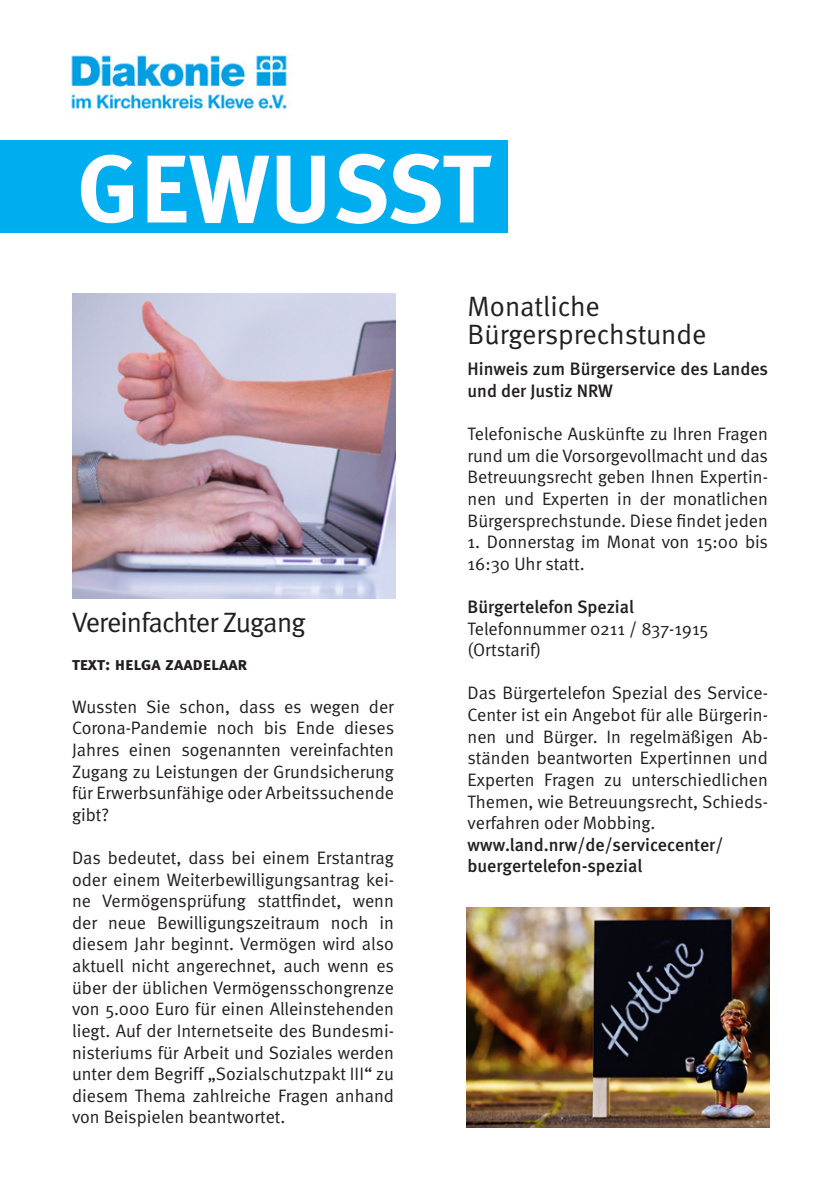
<style>
.page{position:relative;width:840px;height:1191px;background:#fff}
.page>*{position:absolute;margin:0;border:0;box-sizing:border-box;transform-origin:0 0}
.t1{font:96px "Meta Bold Caps";color:#fffdff}
.t2{font:28px/28px "Meta Normal";letter-spacing:-.01em;color:#231f20}
.t3{font:28px "Meta Normal";letter-spacing:-.03em;color:#231f20}
.t4{font:18px/21.6px "Meta Normal";color:#231f20;text-align:justify}
.t5{font:500 18px/21.6px "Meta";color:#231f20}
.t6{font:18px "Meta Bold Caps";color:#231f20}
</style>
<div class="page">
<img style="left:71px;top:54px;width:216px;height:56px">
<div style="left:0;top:140px;width:507px;height:93px;background:#00aeef"></div>
<img style="left:72px;top:293px;width:323px;height:305px">
<img style="left:466px;top:907px;width:302px;height:220px">
<p class="t1" style="left:76px;top:128px;width:415px">GEWUSST</p>
<p class="t3" style="left:72px;top:606px;width:235px">Vereinfachter Zugang</p>
<p class="t6" style="left:72px;top:652px;width:177px">text: helga zaadelaar</p>
<p class="t4" style="left:72px;top:695px;width:323px">Wussten Sie schon, dass es wegen der Corona-Pandemie noch bis Ende dieses Jahres einen sogenannten vereinfachten Zugang zu Leistungen der Grundsicherung für Erwerbsunfähige oder Arbeitssuchende gibt?</p>
<p class="t4" style="left:72px;top:846px;width:323px">Das bedeutet, dass bei einem Erstantrag oder einem Weiterbewilligungsantrag kei&shy;ne Vermögensprüfung stattfindet, wenn der neue Bewilligungszeitraum noch in diesem Jahr beginnt. Vermögen wird also aktuell nicht angerechnet, auch wenn es über der üblichen Vermögensschongrenze von 5.000 Euro für einen Alleinstehenden liegt. Auf der Internetseite des Bundesmi&shy;nisteriums für Arbeit und Soziales werden unter dem Begriff „Sozialschutzpakt III“ zu diesem Thema zahlreiche Fragen anhand von Beispielen beantwortet.</p>
<p class="t2" style="left:467px;top:292px;width:240px">Monatliche<br>Bürgersprechstunde</p>
<p class="t5" style="left:467px;top:359px;width:302px">Hinweis zum Bürgerservice des Landes und der Justiz NRW</p>
<p class="t4" style="left:467px;top:423px;width:302px">Telefonische Auskünfte zu Ihren Fragen rund um die Vorsorgevollmacht und das Betreuungsrecht geben Ihnen Expertin&shy;nen und Experten in der monatlichen Bürgersprechstunde. Diese findet jeden</p>
<p class="t4" style="left:467px;top:531px;width:302px">1. Donnerstag im Monat von 15:00 bis<br>16:30 Uhr statt.</p>
<p class="t5" style="left:467px;top:596px;width:168px">Bürgertelefon Spezial</p>
<p class="t4" style="left:467px;top:617px;width:242px">Telefonnummer 0211 / 837-1915 (Ortstarif)</p>
<p class="t4" style="left:467px;top:682px;width:302px">Das Bürgertelefon Spezial des Service-Center ist ein Angebot für alle Bürgerin&shy;nen und Bürger. In regelmäßigen Ab&shy;ständen beantworten Expertinnen und Experten Fragen zu unterschiedlichen Themen, wie Betreuungsrecht, Schieds&shy;verfahren oder Mobbing.</p>
<p class="t5" style="left:467px;top:834px;width:257px">www.land.nrw/de/servicecenter/ buergertelefon-spezial</p>
</div>
